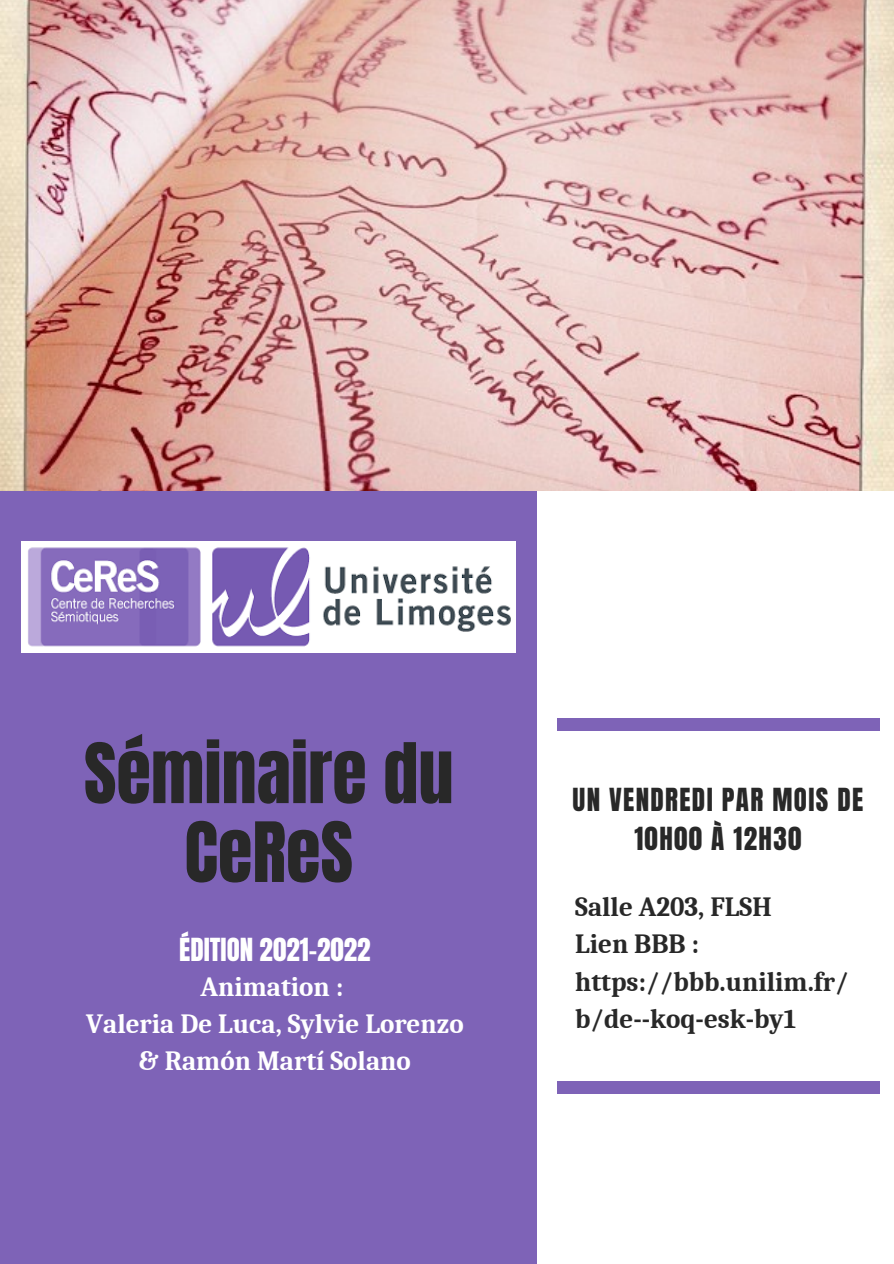
<style>
.page{position:relative;width:894px;height:1264px;background:#fff}
.page>*{position:absolute;margin:0;border:0;box-sizing:border-box;transform-origin:0 0}
.t1{font:70.5px/78.8px "Anton";color:#282828;text-align:center}
.t2{font:700 27px/37.2px "Caladea";color:#282828}
.t3{font:700 27px/37.2px "Caladea";color:#fff;text-align:center}
.t4{font:27px/38.2px "Anton";letter-spacing:.05em;color:#282828;text-align:center}
.t5{font:27px "Anton";color:#fff}
</style>
<div class="page">
<div style="left:0;top:0;width:893px;height:1263px;background:#7e63b7"></div>
<div style="left:537px;top:490px;width:356px;height:773px;background:#fff"></div>
<div style="left:557px;top:718px;width:322px;height:12px;background:#7e63b7"></div>
<div style="left:557px;top:1081px;width:322px;height:12px;background:#7e63b7"></div>
<img style="left:21px;top:541px;width:495px;height:111px">
<img style="left:0;top:0;width:893px;height:490px">
<p class="t1" style="left:84px;top:735px;width:371px">Séminaire du<br>CeReS</p>
<p class="t5" style="left:179px;top:930px;width:193px">ÉDITION 2021-2022</p>
<p class="t3" style="left:200px;top:968px;width:144px">Animation :</p>
<p class="t3" style="left:86px;top:1005px;width:379px">Valeria De Luca, Sylvie Lorenzo &amp; Ramón Martí Solano</p>
<p class="t4" style="left:572px;top:781px;width:292px">UN VENDREDI PAR MOIS DE<br>10H00 À 12H30</p>
<p class="t2" style="left:575px;top:888px;width:198px">Salle A203, FLSH</p>
<p class="t2" style="left:575px;top:926px;width:275px">Lien BBB : https://bbb.unilim.fr/ b/de--koq-esk-by1</p>
</div>
